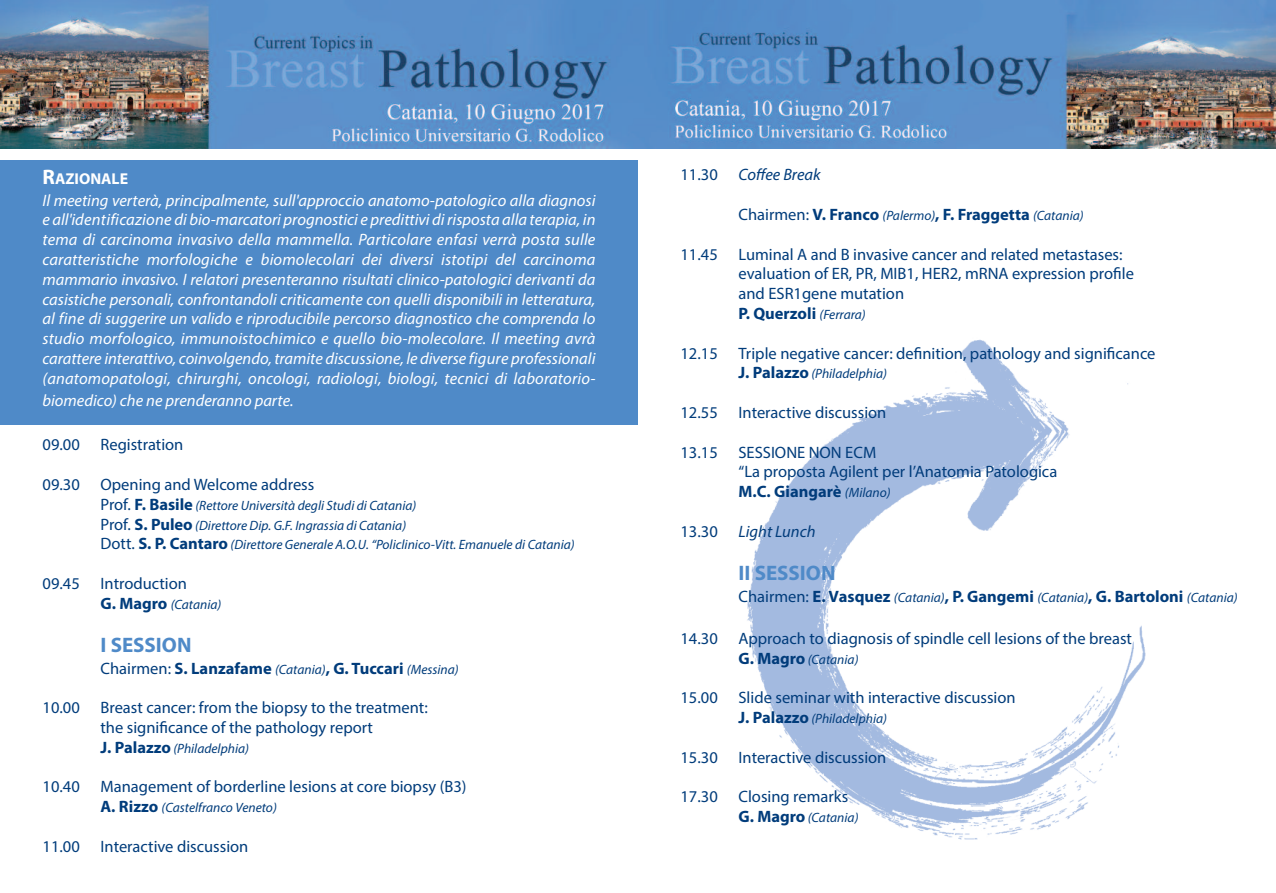
<style>
.page{position:relative;width:1276px;height:893px;background:#fff}
.page>*{position:absolute;margin:0;border:0;box-sizing:border-box;transform-origin:0 0}
.t1{font:700 21px "Myriad Pro";color:#4f8ac8}
.t2{font:italic 16.5px/19.8px "Myriad Pro";letter-spacing:.01em;color:#fff;text-align:justify}
.t3{font:16.5px/19.8px "Myriad Pro";color:#013c7b}
.t4{font:700 16.5px "Myriad Pro";color:#013c7b}
.t5{font:italic 16.5px "Myriad Pro";color:#013c7b}
.t6{font:700 15.75px "Myriad Pro";color:#fff}
.t7{font:italic 13.5px/19.8px "Myriad Pro";color:#013c7b}
.s1{font-size:21px}
.s2{font-style:normal;font-size:16.5px}
.s3{font-weight:700;font-style:normal;font-size:16.5px}
.s4{font-weight:400}
.s5{font-weight:400;font-style:italic;font-size:13.5px}
.s6{font-weight:700}
.s7{font-style:italic;font-size:13.5px}
</style>
<div class="page">
<img style="left:747px;top:339px;width:399px;height:501px">
<div style="left:0;top:160px;width:638px;height:264px;background:#4f8ac8"></div>
<img style="left:0;top:0;width:1276px;height:149px">
<p class="t6" style="left:43px;top:173px;width:87px"><span class="s1">R</span>AZIONALE</p>
<p class="t2" style="left:43px;top:191px;width:554px">Il meeting verterà, principalmente, sull'approccio anatomo-patologico alla diagnosi e all'identificazione di bio-marcatori prognostici e predittivi di risposta alla terapia, in tema di carcinoma invasivo della mammella. Particolare enfasi verrà posta sulle caratteristiche morfologiche e biomolecolari dei diversi istotipi del carcinoma mammario invasivo. I relatori presenteranno risultati clinico-patologici derivanti da casistiche personali, confrontandoli criticamente con quelli disponibili in letteratura, al fine di suggerire un valido e riproducibile percorso diagnostico che comprenda lo studio morfologico, immunoistochimico e quello bio-molecolare. Il meeting avrà carattere interattivo, coinvolgendo, tramite discussione, le diverse figure professionali (anatomopatologi, chirurghi, oncologi, radiologi, biologi, tecnici di laboratorio-</p>
<p class="t2" style="left:43px;top:392px;width:252px">biomedico) che ne prenderanno parte.</p>
<p class="t3" style="left:43px;top:436px;width:39px">09.00</p>
<p class="t3" style="left:100px;top:436px;width:84px">Registration</p>
<p class="t3" style="left:43px;top:476px;width:39px">09.30</p>
<p class="t3" style="left:100px;top:476px;width:215px">Opening and Welcome address</p>
<p class="t7" style="left:100px;top:496px;width:476px"><span class="s2">Prof.</span> <span class="s3">F. Basile</span> (Rettore Università degli Studi di Catania)<br><span class="s2">Prof.</span> <span class="s3">S. Puleo</span> (Direttore Dip. G.F. Ingrassia di Catania)<br><span class="s2">Dott.</span> <span class="s3">S. P. Cantaro</span> (Direttore Generale A.O.U. “Policlinico-Vitt. Emanuele di Catania)</p>
<p class="t3" style="left:43px;top:575px;width:39px">09.45</p>
<p class="t3" style="left:100px;top:575px;width:88px">Introduction</p>
<p class="t7" style="left:100px;top:595px;width:122px"><span class="s3">G. Magro</span> (Catania)</p>
<p class="t1" style="left:100px;top:637px;width:92px">I SESSION</p>
<p class="t4" style="left:100px;top:662px;width:360px"><span class="s4">Chairmen:</span> S. Lanzafame <span class="s5">(Catania)</span>, G. Tuccari <span class="s5">(Messina)</span></p>
<p class="t3" style="left:43px;top:699px;width:39px">10.00</p>
<p class="t3" style="left:100px;top:699px;width:329px">Breast cancer: from the biopsy to the treatment: the significance of the pathology report</p>
<p class="t7" style="left:100px;top:739px;width:150px"><span class="s3">J. Palazzo</span> (Philadelphia)</p>
<p class="t3" style="left:43px;top:778px;width:39px">10.40</p>
<p class="t3" style="left:100px;top:778px;width:368px">Management of borderline lesions at core biopsy (B3)</p>
<p class="t7" style="left:100px;top:799px;width:178px"><span class="s3">A. Rizzo</span> (Castelfranco Veneto)</p>
<p class="t3" style="left:43px;top:838px;width:39px">11.00</p>
<p class="t3" style="left:100px;top:838px;width:149px">Interactive discussion</p>
<p class="t3" style="left:680px;top:166px;width:39px">11.30</p>
<p class="t5" style="left:738px;top:169px;width:84px">Coffee Break</p>
<p class="t4" style="left:738px;top:208px;width:347px"><span class="s4">Chairmen:</span> V. Franco <span class="s5">(Palermo)</span>, F. Fraggetta <span class="s5">(Catania)</span></p>
<p class="t3" style="left:680px;top:245px;width:39px">11.45</p>
<p class="t3" style="left:738px;top:245px;width:397px">Luminal A and B invasive cancer and related metastases: evaluation of ER, PR, MIB1, HER2, mRNA expression profile and ESR1gene mutation<br><span class="s6">P. Querzoli</span> <span class="s7">(Ferrara)</span></p>
<p class="t3" style="left:680px;top:344px;width:39px">12.15</p>
<p class="t3" style="left:738px;top:344px;width:418px">Triple negative cancer: definition, pathology and significance</p>
<p class="t7" style="left:738px;top:365px;width:150px"><span class="s3">J. Palazzo</span> (Philadelphia)</p>
<p class="t3" style="left:680px;top:404px;width:39px">12.55</p>
<p class="t3" style="left:738px;top:404px;width:149px">Interactive discussion</p>
<p class="t3" style="left:680px;top:443px;width:39px">13.15</p>
<p class="t3" style="left:738px;top:443px;width:320px">SESSIONE NON ECM<br>“La proposta Agilent per l’Anatomia Patologica<br><span class="s6">M.C. Giangarè</span> <span class="s7">(Milano)</span></p>
<p class="t3" style="left:680px;top:523px;width:39px">13.30</p>
<p class="t5" style="left:738px;top:525px;width:79px">Light Lunch</p>
<p class="t1" style="left:738px;top:565px;width:98px">II SESSION</p>
<p class="t4" style="left:738px;top:590px;width:501px"><span class="s4">Chairmen:</span> E. Vasquez <span class="s5">(Catania)</span>, P. Gangemi <span class="s5">(Catania)</span>, G. Bartoloni <span class="s5">(Catania)</span></p>
<p class="t3" style="left:680px;top:630px;width:39px">14.30</p>
<p class="t3" style="left:738px;top:630px;width:395px">Approach to diagnosis of spindle cell lesions of the breast</p>
<p class="t7" style="left:738px;top:650px;width:121px"><span class="s3">G. Magro</span> (Catania)</p>
<p class="t3" style="left:680px;top:689px;width:39px">15.00</p>
<p class="t3" style="left:738px;top:689px;width:279px">Slide seminar with interactive discussion</p>
<p class="t7" style="left:738px;top:710px;width:150px"><span class="s3">J. Palazzo</span> (Philadelphia)</p>
<p class="t3" style="left:680px;top:749px;width:39px">15.30</p>
<p class="t3" style="left:738px;top:749px;width:149px">Interactive discussion</p>
<p class="t3" style="left:680px;top:788px;width:39px">17.30</p>
<p class="t3" style="left:738px;top:788px;width:111px">Closing remarks</p>
<p class="t7" style="left:738px;top:809px;width:121px"><span class="s3">G. Magro</span> (Catania)</p>
</div>
